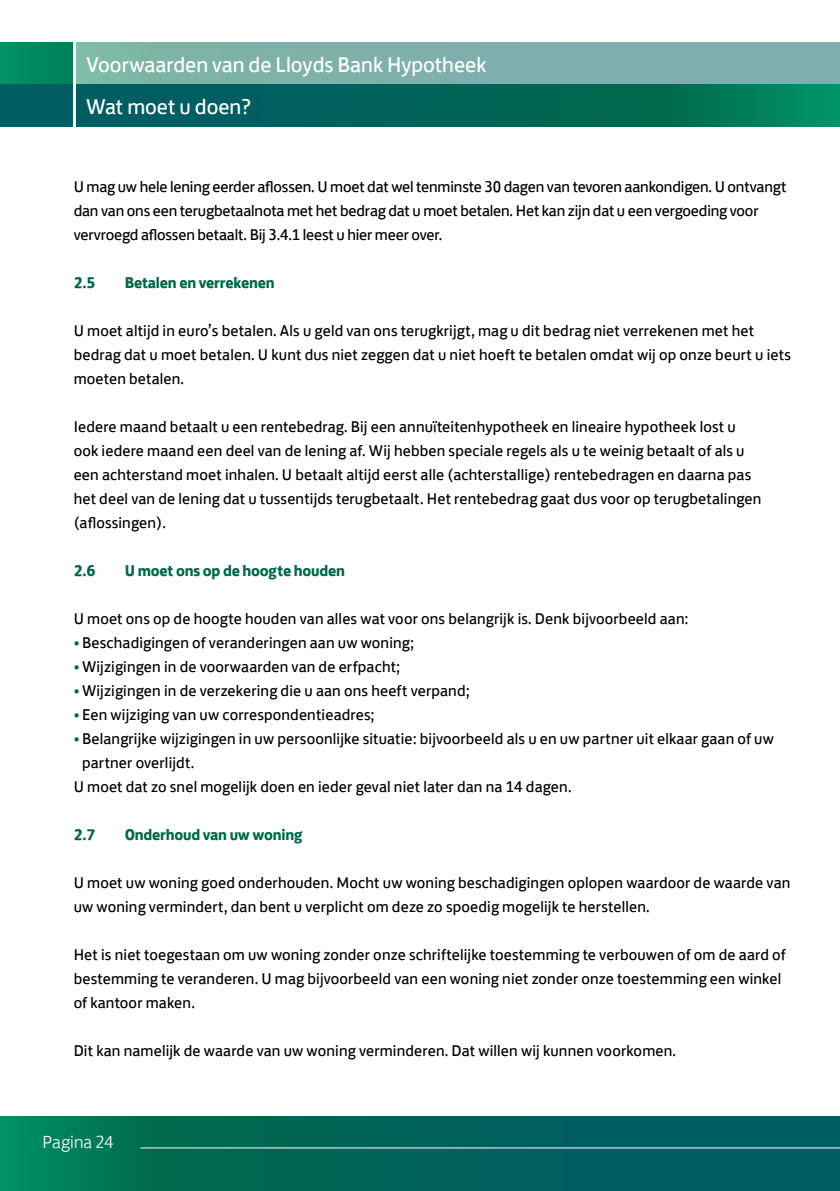
<style>
.page{position:relative;width:840px;height:1191px;background:#fff}
.page>*{position:absolute;margin:0;border:0;box-sizing:border-box;transform-origin:0 0}
.t1{font:22px/42px "Lloyds Bank Jack";color:#fff}
.t2{font:300 18px "Lloyds Bank Jack";color:#fff}
.t3{font:16px/24px "Lloyds Bank Jack";letter-spacing:.01em;color:#000}
.t4{font:16px/24px "Lloyds Bank Jack";letter-spacing:-.01em;color:#000}
.t5{font:700 16px "Lloyds Bank Jack";letter-spacing:-.015em;color:#00684a}
.s1{color:#00684a}
</style>
<div class="page">
<svg style="left:0;top:1116px;width:839px;height:75px"></svg>
<hr style="left:140px;top:1147px;width:699px;height:1px;background:#fff">
<div style="left:0;top:43px;width:839px;height:41px;background:#008960"></div>
<div style="left:74px;top:43px;width:765px;height:41px;background:#7fafad"></div>
<hr style="left:74px;top:42px;width:2px;height:42px;background:#fff">
<svg style="left:0;top:84px;width:839px;height:42px"></svg>
<hr style="left:74px;top:84px;width:2px;height:42px;background:#fff">
<h1 class="t1" style="left:86px;top:41px;width:401px">Voorwaarden van de Lloyds Bank Hypotheek<br>Wat moet u doen?</h1>
<p class="t4" style="left:74px;top:173px;width:713px">U mag uw hele lening eerder aflossen. U moet dat wel tenminste 30 dagen van tevoren aankondigen. U ontvangt dan van ons een terugbetaalnota met het bedrag dat u moet betalen. Het kan zijn dat u een vergoeding voor vervroegd aflossen betaalt. Bij 3.4.1 leest u hier meer over.</p>
<p class="t5" style="left:74px;top:269px;width:24px">2.5</p>
<p class="t5" style="left:125px;top:269px;width:151px">Betalen en verrekenen</p>
<p class="t3" style="left:74px;top:317px;width:718px">U moet altijd in euro’s betalen. Als u geld van ons terugkrijgt, mag u dit bedrag niet verrekenen met het bedrag dat u moet betalen. U kunt dus niet zeggen dat u niet hoeft te betalen omdat wij op onze beurt u iets moeten betalen.</p>
<p class="t3" style="left:74px;top:413px;width:689px">Iedere maand betaalt u een rentebedrag. Bij een annuïteitenhypotheek en lineaire hypotheek lost u ook iedere maand een deel van de lening af. Wij hebben speciale regels als u te weinig betaalt of als u een achterstand moet inhalen. U betaalt altijd eerst alle (achterstallige) rentebedragen en daarna pas het deel van de lening dat u tussentijds terugbetaalt. Het rentebedrag gaat dus voor op terugbetalingen (aflossingen).</p>
<p class="t5" style="left:74px;top:557px;width:24px">2.6</p>
<p class="t5" style="left:125px;top:557px;width:221px">U moet ons op de hoogte houden</p>
<p class="t3" style="left:74px;top:605px;width:615px">U moet ons op de hoogte houden van alles wat voor ons belangrijk is. Denk bijvoorbeeld aan:</p>
<p class="t3" style="left:74px;top:629px;width:341px"><span class="s1">•</span> Beschadigingen of veranderingen aan uw woning;</p>
<p class="t3" style="left:74px;top:653px;width:327px"><span class="s1">•</span> Wijzigingen in de voorwaarden van de erfpacht;</p>
<p class="t3" style="left:74px;top:677px;width:397px"><span class="s1">•</span> Wijzigingen in de verzekering die u aan ons heeft verpand;</p>
<p class="t3" style="left:74px;top:701px;width:302px"><span class="s1">•</span> Een wijziging van uw correspondentieadres;</p>
<p class="t3" style="left:74px;top:725px;width:701px"><span class="s1">•</span> Belangrijke wijzigingen in uw persoonlijke situatie: bijvoorbeeld als u en uw partner uit elkaar gaan of uw</p>
<p class="t3" style="left:82px;top:749px;width:114px">partner overlijdt.</p>
<p class="t3" style="left:74px;top:773px;width:499px">U moet dat zo snel mogelijk doen en ieder geval niet later dan na 14 dagen.</p>
<p class="t5" style="left:74px;top:821px;width:24px">2.7</p>
<p class="t5" style="left:125px;top:821px;width:179px">Onderhoud van uw woning</p>
<p class="t3" style="left:74px;top:869px;width:717px">U moet uw woning goed onderhouden. Mocht uw woning beschadigingen oplopen waardoor de waarde van uw woning vermindert, dan bent u verplicht om deze zo spoedig mogelijk te herstellen.</p>
<p class="t3" style="left:74px;top:941px;width:713px">Het is niet toegestaan om uw woning zonder onze schriftelijke toestemming te verbouwen of om de aard of bestemming te veranderen. U mag bijvoorbeeld van een woning niet zonder onze toestemming een winkel of kantoor maken.</p>
<p class="t3" style="left:74px;top:1037px;width:603px">Dit kan namelijk de waarde van uw woning verminderen. Dat willen wij kunnen voorkomen.</p>
<p class="t2" style="left:43px;top:1127px;width:72px">Pagina 24</p>
</div>
